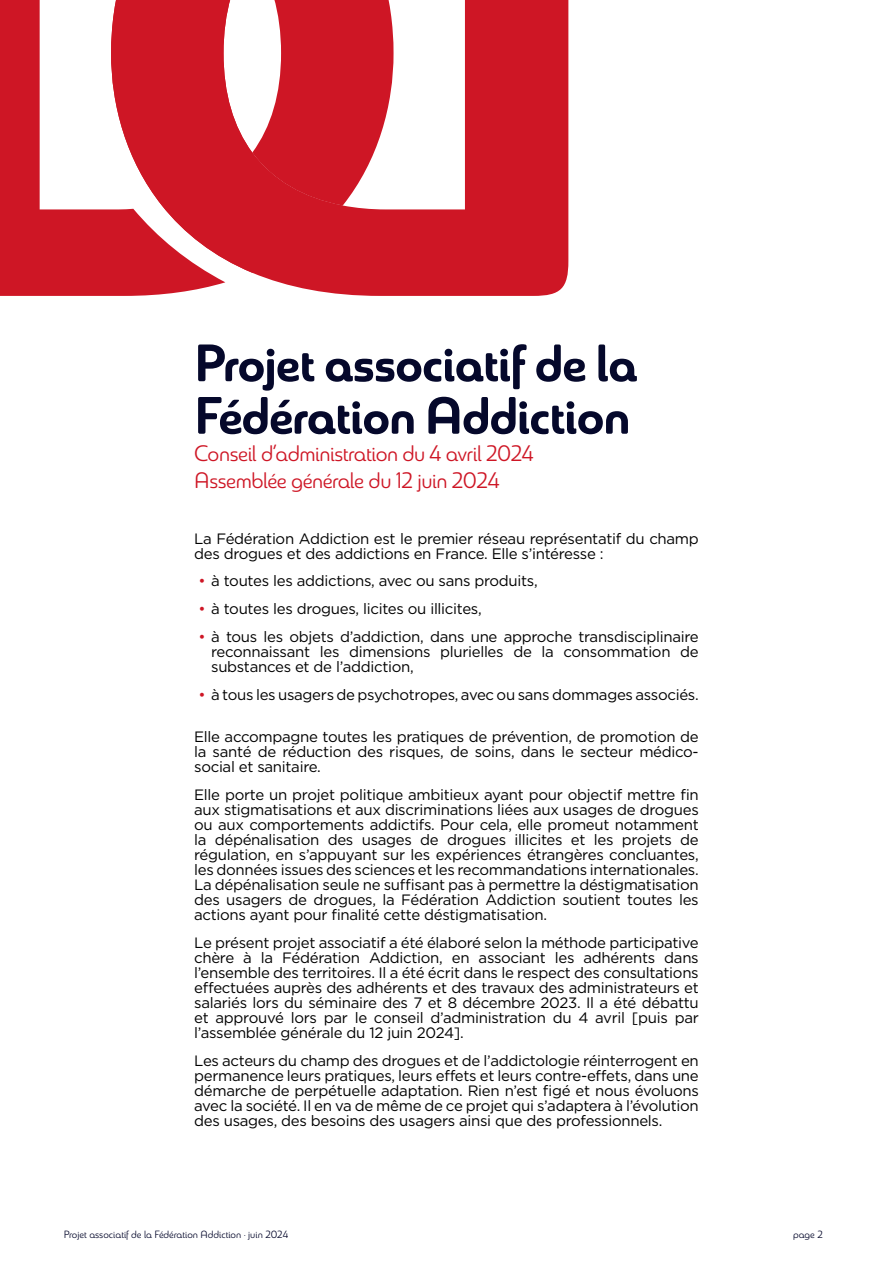
<style>
.page{position:relative;width:893px;height:1263px;background:#fff}
.page>*{position:absolute;margin:0;border:0;box-sizing:border-box;transform-origin:0 0}
.t1{font:52.5px/52.5px "Sangli Nor Bol";letter-spacing:-.02em;color:#05082b}
.t2{font:22.5px/27px "Sangli Nor Reg";letter-spacing:-.02em;color:#ce1625}
.t3{font:15px/15px "Gotham";letter-spacing:-.02em;color:#000;text-align:justify}
.t4{font:10.5px "Sangli Nor Reg";color:#05082b}
.s1{color:#ce1625}
</style>
<div class="page">
<svg style="left:394px;top:0;width:174px;height:296px;fill:#ce1625"></svg>
<svg style="left:0;top:0;width:394px;height:296px;fill:#ce1625"></svg>
<svg style="left:111px;top:0;width:232px;height:273px;fill:#ce1625"></svg>
<h1 class="t1" style="left:194px;top:338px;width:445px">Projet associatif de la<br>Fédération Addiction</h1>
<h2 class="t2" style="left:194px;top:440px;width:341px">Conseil d’administration du 4 avril 2024<br>Assemblée générale du 12 juin 2024</h2>
<p class="t3" style="left:194px;top:530px;width:506px">La Fédération Addiction est le premier réseau représentatif du champ des drogues et des addictions en France. Elle s’intéresse :</p>
<p class="t3" style="left:198px;top:573px;width:341px"><span class="s1">•</span> à toutes les addictions, avec ou sans produits,</p>
<p class="t3" style="left:198px;top:601px;width:285px"><span class="s1">•</span> à toutes les drogues, licites ou illicites,</p>
<p class="t3" style="left:211px;top:629px;width:489px;text-indent:-13px"><span class="s1">•</span> à tous les objets d’addiction, dans une approche transdisciplinaire reconnaissant les dimensions plurielles de la consommation de substances et de l’addiction,</p>
<p class="t3" style="left:198px;top:686px;width:502px"><span class="s1">•</span> à tous les usagers de psychotropes, avec ou sans dommages associés.</p>
<p class="t3" style="left:194px;top:729px;width:506px">Elle accompagne toutes les pratiques de prévention, de promotion de la santé de réduction des risques, de soins, dans le secteur médico&shy;social et sanitaire.</p>
<p class="t3" style="left:194px;top:787px;width:506px">Elle porte un projet politique ambitieux ayant pour objectif mettre fin aux stigmatisations et aux discriminations liées aux usages de drogues ou aux comportements addictifs. Pour cela, elle promeut notamment la dépénalisation des usages de drogues illicites et les projets de régulation, en s’appuyant sur les expériences étrangères concluantes, les données issues des sciences et les recommandations internationales.<br>La dépénalisation seule ne suffisant pas à permettre la déstigmatisation des usagers de drogues, la Fédération Addiction soutient toutes les actions ayant pour finalité cette déstigmatisation.</p>
<p class="t3" style="left:194px;top:935px;width:506px">Le présent projet associatif a été élaboré selon la méthode participative chère à la Fédération Addiction, en associant les adhérents dans l’ensemble des territoires. Il a été écrit dans le respect des consultations effectuées auprès des adhérents et des travaux des administrateurs et salariés lors du séminaire des 7 et 8 décembre 2023. Il a été débattu et approuvé lors par le conseil d’administration du 4 avril [puis par l’assemblée générale du 12 juin 2024].</p>
<p class="t3" style="left:194px;top:1052px;width:506px">Les acteurs du champ des drogues et de l’addictologie réinterrogent en permanence leurs pratiques, leurs effets et leurs contre-effets, dans une démarche de perpétuelle adaptation. Rien n’est figé et nous évoluons avec la société. Il en va de même de ce projet qui s’adaptera à l’évolution des usages, des besoins des usagers ainsi que des professionnels.</p>
<p class="t4" style="left:64px;top:1228px;width:226px">Projet associatif de la Fédération Addiction · juin 2024</p>
<p class="t4" style="left:793px;top:1228px;width:31px">page 2</p>
</div>
